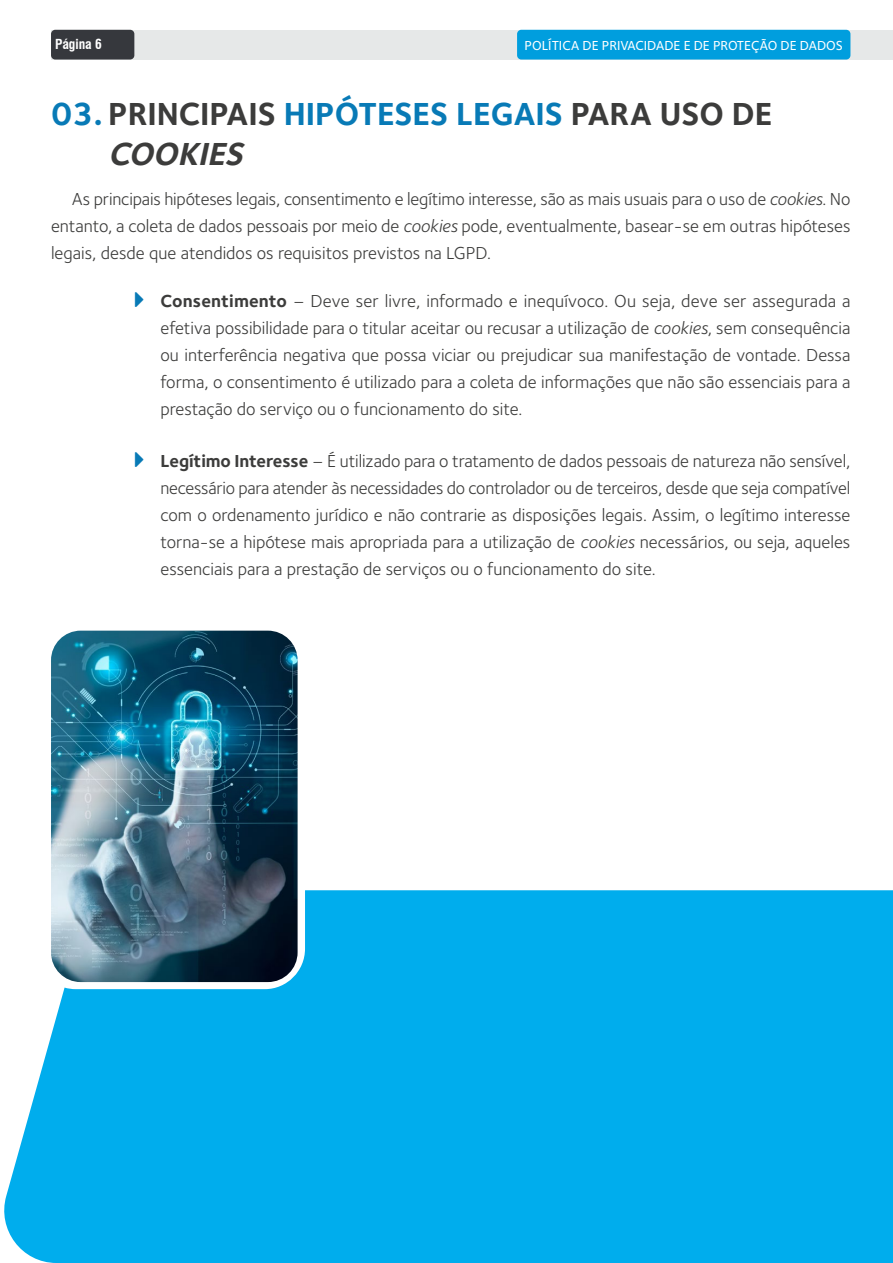
<style>
.page{position:relative;width:893px;height:1263px;background:#fff}
.page>*{position:absolute;margin:0;border:0;box-sizing:border-box;transform-origin:0 0}
.t1{font:700 33px/39.6px "Foundry Sterling";color:#3c3c3b}
.t2{font:18px/27px "Foundry Sterling";color:#3c3c3b;text-align:justify}
.t3{font:500 13.5px "Foundry Sterling";color:#fff}
.t4{font:700 condensed 13.5px "Swiss 721 BT";color:#fff}
.s1{color:#087ab6}
.s2{font-style:italic}
.s3{font-family:"Arrowstfb";color:#087ab6}
.s4{font-weight:700}
</style>
<div class="page">
<div style="left:51px;top:30px;width:842px;height:30px;background:#e6e8e8"></div>
<div style="left:517px;top:30px;width:333px;height:30px;background:#009ede;border-radius:4px"></div>
<div style="left:51px;top:30px;width:83px;height:30px;background:#36383d;border-radius:4px"></div>
<img style="left:51px;top:631px;width:247px;height:259px">
<svg style="left:4px;top:890px;width:889px;height:373px;background:#0fabe5"></svg>
<p class="t4" style="left:55px;top:36px;width:48px">Página 6</p>
<p class="t3" style="left:524px;top:38px;width:320px">POLÍTICA DE PRIVACIDADE E DE PROTEÇÃO DE DADOS</p>
<h1 class="t1" style="left:108px;top:96px;width:666px;text-indent:-57px"><span class="s1">03.</span> PRINCIPAIS <span class="s1">HIPÓTESES LEGAIS</span> PARA USO DE<br><span class="s2">COOKIES</span></h1>
<p class="t2" style="left:51px;top:185px;width:801px;text-indent:21px">As principais hipóteses legais, consentimento e legítimo interesse, são as mais usuais para o uso de <span class="s2">cookies</span>. No entanto, a coleta de dados pessoais por meio de <span class="s2">cookies</span> pode, eventualmente, basear-se em outras hipóteses legais, desde que atendidos os requisitos previstos na LGPD.</p>
<p class="t2" style="left:161px;top:287px;width:692px;text-indent:-26px"><span class="s3">n</span> <span class="s4">Consentimento</span> – Deve ser livre, informado e inequívoco. Ou seja, deve ser assegurada a efetiva possibilidade para o titular aceitar ou recusar a utilização de <span class="s2">cookies</span>, sem consequência ou interferência negativa que possa viciar ou prejudicar sua manifestação de vontade. Dessa forma, o consentimento é utilizado para a coleta de informações que não são essenciais para a prestação do serviço ou o funcionamento do site.</p>
<p class="t2" style="left:161px;top:448px;width:691px;text-indent:-26px"><span class="s3">n</span> <span class="s4">Legítimo Interesse</span> – É utilizado para o tratamento de dados pessoais de natureza não sensível, necessário para atender às necessidades do controlador ou de terceiros, desde que seja compatível com o ordenamento jurídico e não contrarie as disposições legais. Assim, o legítimo interesse torna-se a hipótese mais apropriada para a utilização de <span class="s2">cookies</span> necessários, ou seja, aqueles essenciais para a prestação de serviços ou o funcionamento do site.</p>
</div>
